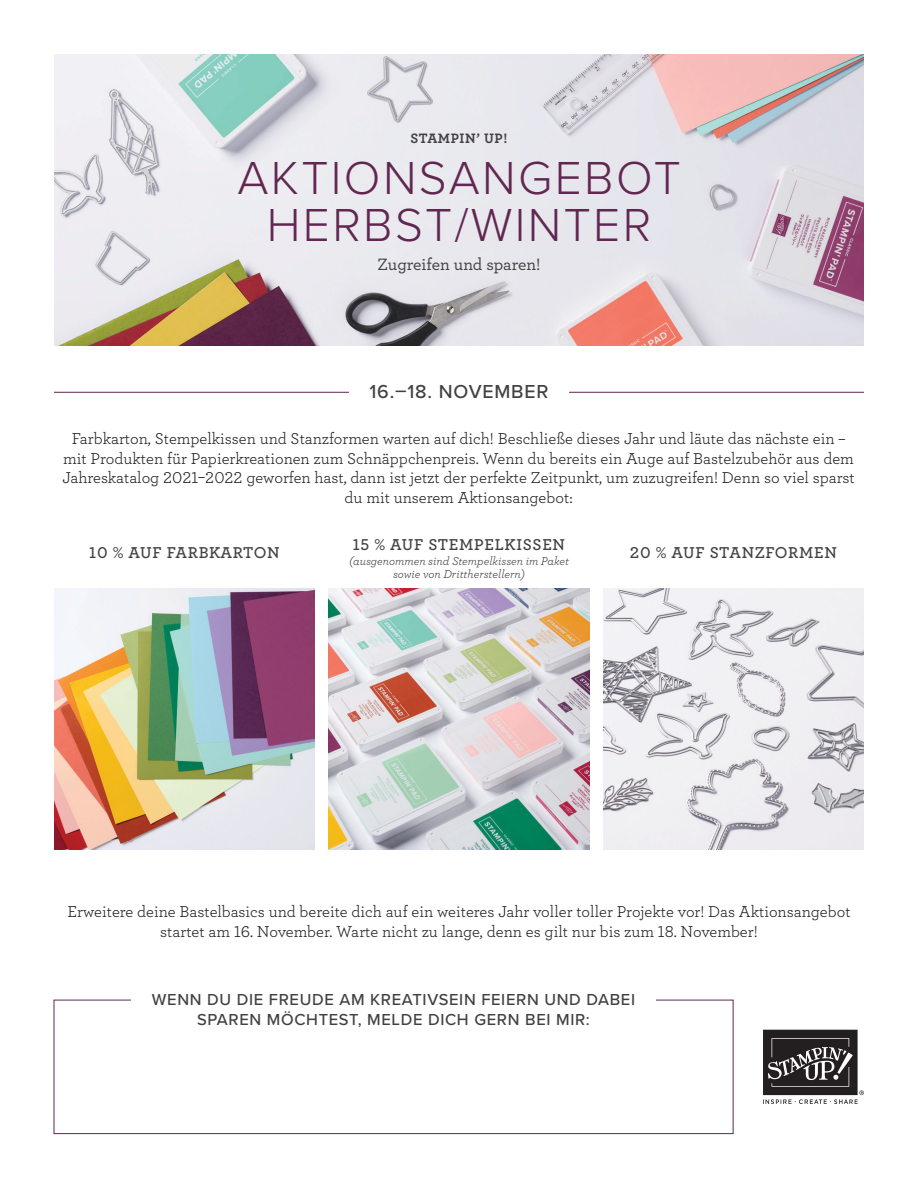
<style>
.page{position:relative;width:918px;height:1188px;background:#fff}
.page>*{position:absolute;margin:0;border:0;box-sizing:border-box;transform-origin:0 0}
.t1{font:300 48px/46.5px "Proxima Nova";letter-spacing:.05em;color:#612751;text-align:center}
.t2{font:500 19.5px "Proxima Nova";letter-spacing:.04em;color:#414142}
.t3{font:500 17.25px "Archer";color:#414142}
.t4{font:16.5px/19.8px "Archer";color:#231f20;text-align:center}
.t5{font:500 16.5px "Proxima Nova";letter-spacing:.04em;color:#414142}
.t6{font:600 16.5px "Archer";letter-spacing:.04em;color:#414142}
.t7{font:700 14.25px "Archer";letter-spacing:.04em;color:#414142}
.t8{font:italic 12px/13.5px "Archer";color:#414142;text-align:center}
</style>
<div class="page">
<img style="left:54px;top:54px;width:810px;height:292px">
<hr style="left:54px;top:392px;width:810px;height:1px;background:#612751">
<div style="left:349px;top:383px;width:220px;height:15px;background:#fff"></div>
<img style="left:328px;top:588px;width:262px;height:261px">
<img style="left:54px;top:588px;width:261px;height:261px">
<img style="left:603px;top:588px;width:261px;height:261px">
<div style="left:54px;top:1000px;width:680px;height:134px;border:1px solid #612751"></div>
<svg style="left:763px;top:1030px;width:101px;height:74px"></svg>
<div style="left:132px;top:992px;width:524px;height:33px;background:#fff"></div>
<p class="t7" style="left:411px;top:127px;width:98px">STAMPIN’ UP!</p>
<p class="t1" style="left:237px;top:152px;width:445px">AKTIONSANGEBOT<br>HERBST/WINTER</p>
<p class="t3" style="left:378px;top:252px;width:164px">Zugreifen und sparen!</p>
<p class="t2" style="left:370px;top:377px;width:180px">16.–18. NOVEMBER</p>
<p class="t4" style="left:62px;top:428px;width:794px">Farbkarton, Stempelkissen und Stanzformen warten auf dich! Beschließe dieses Jahr und läute das nächste ein – mit Produkten für Papierkreationen zum Schnäppchenpreis. Wenn du bereits ein Auge auf Bastelzubehör aus dem Jahreskatalog 2021–2022 geworfen hast, dann ist jetzt der perfekte Zeitpunkt, um zuzugreifen! Denn so viel sparst du mit unserem Aktionsangebot:</p>
<p class="t6" style="left:89px;top:541px;width:192px">10 % AUF FARBKARTON</p>
<p class="t6" style="left:353px;top:532px;width:214px">15 % AUF STEMPELKISSEN</p>
<p class="t8" style="left:349px;top:553px;width:221px">(ausgenommen sind Stempelkissen im Paket sowie von Drittherstellern)</p>
<p class="t6" style="left:630px;top:541px;width:209px">20 % AUF STANZFORMEN</p>
<p class="t4" style="left:67px;top:901px;width:785px">Erweitere deine Bastelbasics und bereite dich auf ein weiteres Jahr voller toller Projekte vor! Das Aktionsangebot startet am 16. November. Warte nicht zu lange, denn es gilt nur bis zum 18. November!</p>
<p class="t5" style="left:152px;top:987px;width:485px">WENN DU DIE FREUDE AM KREATIVSEIN FEIERN UND DABEI</p>
<p class="t5" style="left:197px;top:1007px;width:394px">SPAREN MÖCHTEST, MELDE DICH GERN BEI MIR:</p>
</div>
